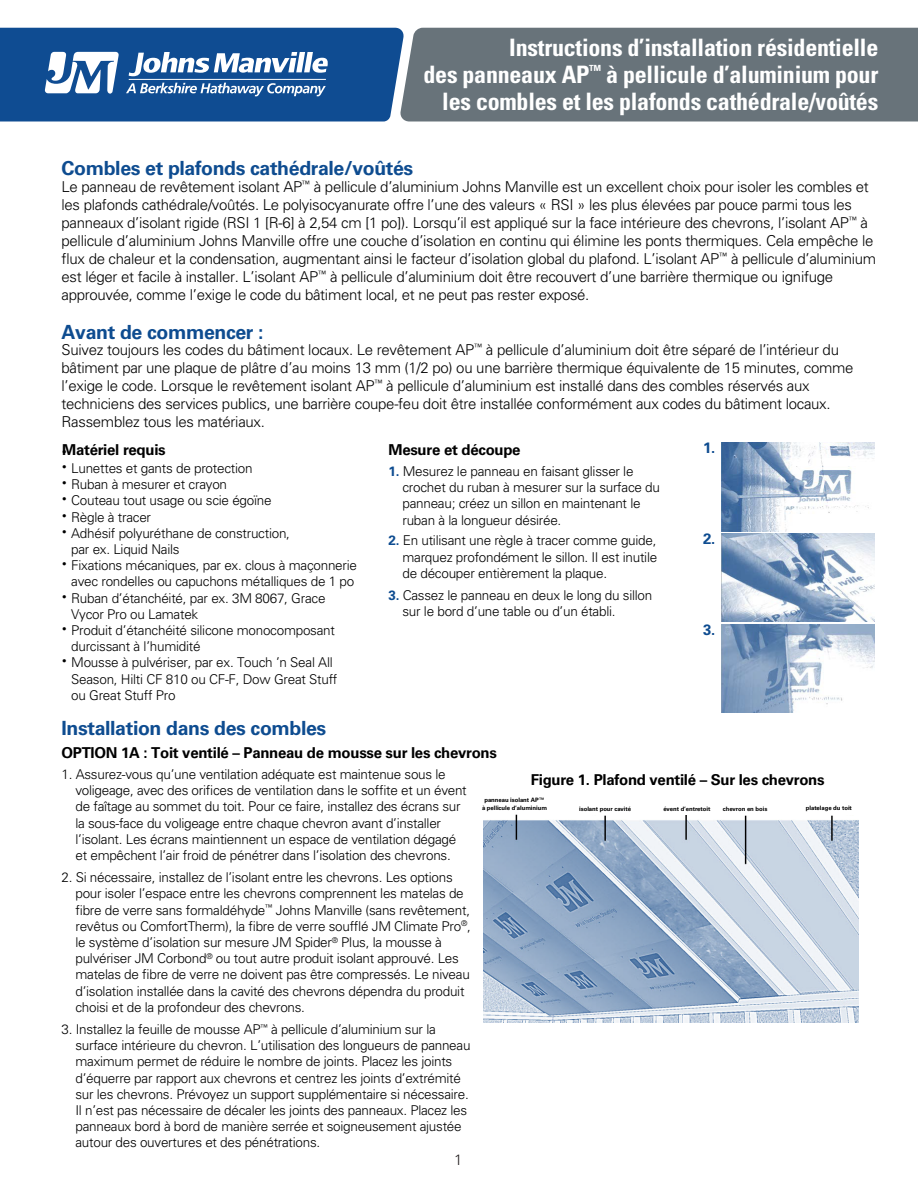
<style>
.page{position:relative;width:918px;height:1188px;background:#fff}
.page>*{position:absolute;margin:0;border:0;box-sizing:border-box;transform-origin:0 0}
.t1{font:700 condensed 24px/27px "Univers";letter-spacing:-.01em;color:#fff;text-align:right}
.t2{font:700 19.5px "Univers";letter-spacing:-.02em;color:#0e4c90}
.t3{font:300 15px/18px "Univers";letter-spacing:-.02em;color:#000}
.t4{font:700 15px "Univers";letter-spacing:-.02em;color:#000}
.t5{font:700 15px "Univers";color:#0e4c90}
.t6{font:300 15px "Univers";color:#231f20}
.t7{font:300 13.5px/16.2px "Univers";letter-spacing:-.02em;color:#000}
.t8{font:300 9px "Univers";color:#000}
.t9{font:700 6px/7.2px "Univers";letter-spacing:-.01em;color:#000;text-align:center}
.s1{font-weight:700;color:#0e4c90}
</style>
<div class="page">
<div style="left:404px;top:28px;width:514px;height:94px;background:#68737a"></div>
<svg style="left:0;top:28px;width:404px;height:94px"></svg>
<hr style="left:129px;top:79px;width:197px;height:1px;background:#fff">
<img style="left:722px;top:443px;width:153px;height:88px">
<img style="left:722px;top:533px;width:153px;height:89px">
<img style="left:722px;top:624px;width:153px;height:89px">
<img style="left:483px;top:814px;width:376px;height:208px">
<h1 class="t1" style="left:423px;top:34px;width:456px">Instructions d’installation résidentielle<br>des panneaux AP<sup>™</sup> à pellicule d’aluminium pour les combles et les plafonds cathédrale/voûtés</h1>
<h2 class="t2" style="left:62px;top:157px;width:353px">Combles et plafonds cathédrale/voûtés</h2>
<p class="t3" style="left:62px;top:178px;width:816px">Le panneau de revêtement isolant AP<sup>™</sup> à pellicule d’aluminium Johns Manville est un excellent choix pour isoler les combles et les plafonds cathédrale/voûtés. Le polyisocyanurate offre l’une des valeurs « RSI » les plus élevées par pouce parmi tous les panneaux d’isolant rigide (RSI 1 [R-6] à 2,54 cm [1 po]). Lorsqu’il est appliqué sur la face intérieure des chevrons, l’isolant AP<sup>™</sup> à pellicule d’aluminium Johns Manville offre une couche d’isolation en continu qui élimine les ponts thermiques. Cela empêche le flux de chaleur et la condensation, augmentant ainsi le facteur d’isolation global du plafond. L’isolant AP<sup>™</sup> à pellicule d’aluminium est léger et facile à installer. L’isolant AP<sup>™</sup> à pellicule d’aluminium doit être recouvert d’une barrière thermique ou ignifuge approuvée, comme l’exige le code du bâtiment local, et ne peut pas rester exposé.</p>
<h2 class="t2" style="left:62px;top:320px;width:204px">Avant de commencer :</h2>
<p class="t3" style="left:62px;top:341px;width:794px">Suivez toujours les codes du bâtiment locaux. Le revêtement AP<sup>™</sup> à pellicule d’aluminium doit être séparé de l’intérieur du bâtiment par une plaque de plâtre d’au moins 13 mm (1/2 po) ou une barrière thermique équivalente de 15 minutes, comme l’exige le code. Lorsque le revêtement isolant AP<sup>™</sup> à pellicule d’aluminium est installé dans des combles réservés aux techniciens des services publics, une barrière coupe-feu doit être installée conformément aux codes du bâtiment locaux.<br>Rassemblez tous les matériaux.</p>
<p class="t4" style="left:62px;top:441px;width:105px">Matériel requis</p>
<p class="t7" style="left:62px;top:460px;width:192px"><sup>•</sup> Lunettes et gants de protection</p>
<p class="t7" style="left:62px;top:476px;width:166px"><sup>•</sup> Ruban à mesurer et crayon</p>
<p class="t7" style="left:62px;top:493px;width:211px"><sup>•</sup> Couteau tout usage ou scie égoïne</p>
<p class="t7" style="left:62px;top:509px;width:90px"><sup>•</sup> Règle à tracer</p>
<p class="t7" style="left:71px;top:525px;width:220px;text-indent:-9px"><sup>•</sup> Adhésif polyuréthane de construction, par ex. Liquid Nails</p>
<p class="t7" style="left:62px;top:557px;width:296px;text-align:center"><sup>•</sup> Fixations mécaniques, par ex. clous à maçonnerie avec rondelles ou capuchons métalliques de 1 po</p>
<p class="t7" style="left:71px;top:590px;width:256px;text-indent:-9px"><sup>•</sup> Ruban d’étanchéité, par ex. 3M 8067, Grace<br>Vycor Pro ou Lamatek</p>
<p class="t7" style="left:71px;top:622px;width:265px;text-indent:-9px"><sup>•</sup> Produit d’étanchéité silicone monocomposant durcissant à l’humidité</p>
<p class="t7" style="left:71px;top:655px;width:268px;text-indent:-9px"><sup>•</sup> Mousse à pulvériser, par ex. Touch ’n Seal All<br>Season, Hilti CF 810 ou CF-F, Dow Great Stuff ou Great Stuff Pro</p>
<p class="t8" style="left:62px;top:447px;width:6px">•</p>
<p class="t4" style="left:389px;top:441px;width:134px">Mesure et découpe</p>
<p class="t7" style="left:403px;top:463px;width:259px;text-indent:-14px"><span class="s1">1.</span> Mesurez le panneau en faisant glisser le crochet du ruban à mesurer sur la surface du panneau; créez un sillon en maintenant le ruban à la longueur désirée.</p>
<p class="t7" style="left:403px;top:532px;width:256px;text-align:justify;text-indent:-14px"><span class="s1">2.</span> En utilisant une règle à tracer comme guide, marquez profondément le sillon. Il est inutile de découper entièrement la plaque.</p>
<p class="t7" style="left:403px;top:587px;width:251px;text-indent:-14px"><span class="s1">3.</span> Cassez le panneau en deux le long du sillon sur le bord d’une table ou d’un établi.</p>
<h2 class="t2" style="left:62px;top:717px;width:266px">Installation dans des combles</h2>
<p class="t4" style="left:62px;top:744px;width:437px">OPTION 1A : Toit ventilé – Panneau de mousse sur les chevrons</p>
<p class="t5" style="left:703px;top:439px;width:14px">1.</p>
<p class="t5" style="left:703px;top:530px;width:14px">2.</p>
<p class="t5" style="left:703px;top:621px;width:14px">3.</p>
<p class="t7" style="left:75px;top:766px;width:393px;text-indent:-14px">1. Assurez-vous qu’une ventilation adéquate est maintenue sous le voligeage, avec des orifices de ventilation dans le soffite et un évent de faîtage au sommet du toit. Pour ce faire, installez des écrans sur la sous-face du voligeage entre chaque chevron avant d’installer l’isolant. Les écrans maintiennent un espace de ventilation dégagé et empêchent l’air froid de pénétrer dans l’isolation des chevrons.</p>
<p class="t7" style="left:75px;top:869px;width:397px;text-indent:-14px">2. Si nécessaire, installez de l’isolant entre les chevrons. Les options pour isoler l’espace entre les chevrons comprennent les matelas de fibre de verre sans formaldéhyde<sup>™</sup> Johns Manville (sans revêtement, revêtus ou ComfortTherm), la fibre de verre soufflé JM Climate Pro<sup>®</sup>, le système d’isolation sur mesure JM Spider<sup>®</sup> Plus, la mousse à pulvériser JM Corbond<sup>®</sup> ou tout autre produit isolant approuvé. Les matelas de fibre de verre ne doivent pas être compressés. Le niveau d’isolation installée dans la cavité des chevrons dépendra du produit choisi et de la profondeur des chevrons.</p>
<p class="t7" style="left:75px;top:1021px;width:397px;text-indent:-14px">3. Installez la feuille de mousse AP<sup>™</sup> à pellicule d’aluminium sur la surface intérieure du chevron. L’utilisation des longueurs de panneau maximum permet de réduire le nombre de joints. Placez les joints d’équerre par rapport aux chevrons et centrez les joints d’extrémité sur les chevrons. Prévoyez un support supplémentaire si nécessaire.<br>Il n’est pas nécessaire de décaler les joints des panneaux. Placez les panneaux bord à bord de manière serrée et soigneusement ajustée autour des ouvertures et des pénétrations.</p>
<p class="t6" style="left:454px;top:1151px;width:10px">1</p>
<p class="t4" style="left:531px;top:770px;width:295px">Figure 1. Plafond ventilé – Sur les chevrons</p>
<p class="t9" style="left:482px;top:797px;width:67px">panneau isolant AP™ à pellicule d’aluminium</p>
<p class="t9" style="left:579px;top:805px;width:53px">isolant pour cavité</p>
<p class="t9" style="left:663px;top:805px;width:49px">évent d’entretoit</p>
<p class="t9" style="left:723px;top:805px;width:46px">chevron en bois</p>
<p class="t9" style="left:806px;top:805px;width:48px">platelage du toit</p>
</div>
